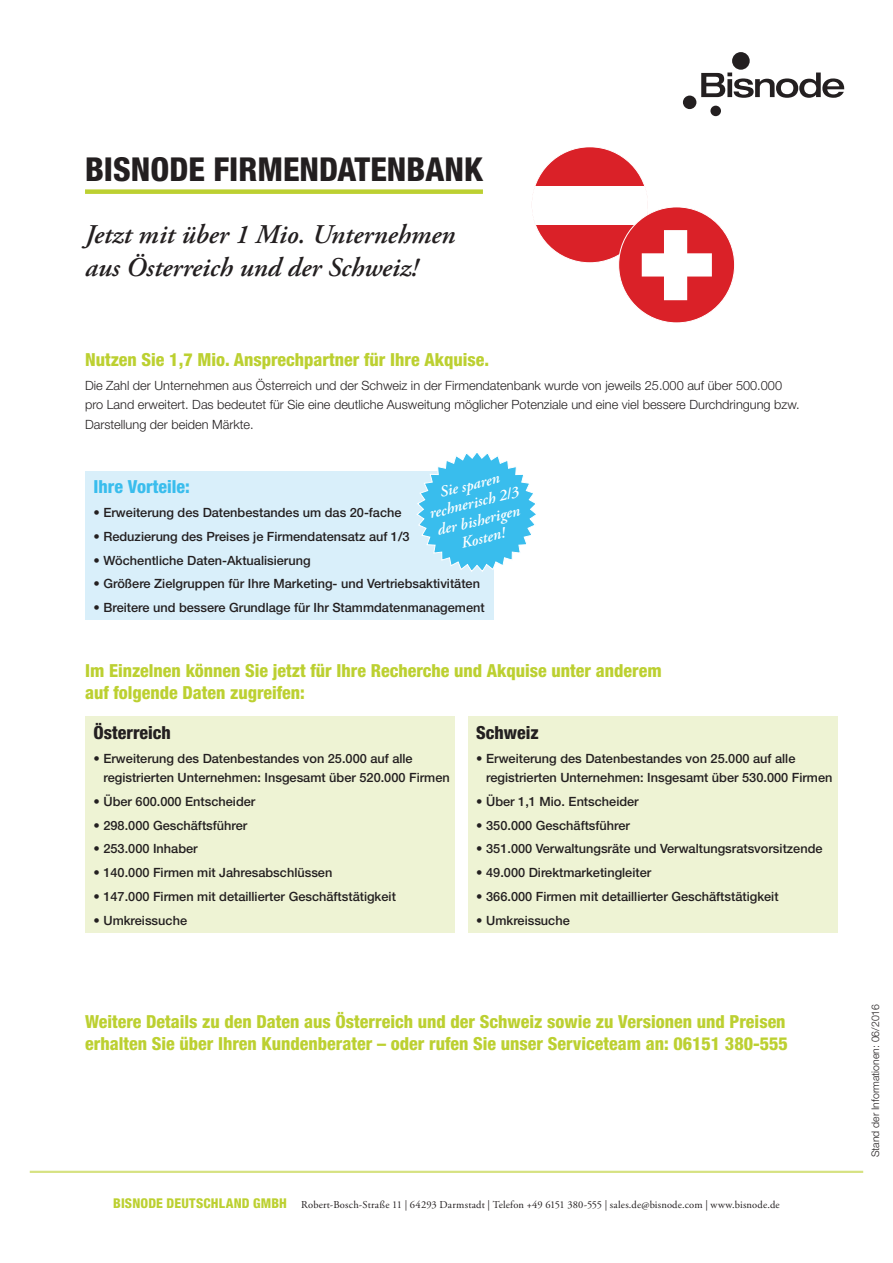
<style>
.page{position:relative;width:893px;height:1263px;background:#fff}
.page>*{position:absolute;margin:0;border:0;box-sizing:border-box;transform-origin:0 0}
.HL_2_Innen{font:800 condensed 33px "Helvetica Neue LT Std";color:#231f20}
.HL_2_Innen-2{font:italic 600 27px/33px "Adobe Garamond Pro";color:#231f20}
.Rubrik_5{font:800 condensed 18px/22.5px "Helvetica Neue LT Std";color:#bcd031}
.Text_Selektierbarkei{font:800 condensed 18px "Helvetica Neue LT Std";color:#231f20}
.Rubrik_5-2{font:800 condensed 18px "Helvetica Neue LT Std";color:#39bded}
.Copy_8_5_13pt{font:italic 600 15.75px/18.3px "Adobe Garamond Pro";color:#fff;text-align:center}
.Copy_8_5_13pt-2{font:500 12.75px/19.5px "Helvetica Neue LT Std";color:#231f20}
.Copy_8_5_13pt-3{font:300 12.75px/19.5px "Helvetica Neue LT Std";color:#231f20}
.Firmenname_versal_Pa{font:10.5px "Adobe Garamond Pro";letter-spacing:.02em;color:#231f20}
.Stand_der_Informatio{font:300 10.5px "Helvetica Neue LT Std";color:#231f20}
.s1{font-family:"Helvetica Neue LT Std";font-weight:800;font-stretch:condensed;font-size:13.5px;color:#bcd031}
</style>
<div class="page">
<svg style="left:701px;top:73px;width:143px;height:25px"></svg>
<div style="left:732px;top:52px;width:18px;height:18px;background:#231f20;border-radius:50%"></div>
<div style="left:683px;top:96px;width:13px;height:13px;background:#231f20;border-radius:50%"></div>
<div style="left:710px;top:106px;width:11px;height:10px;background:#231f20;border-radius:50%"></div>
<hr style="left:30px;top:1171px;width:833px;height:2px;background:#bcd031">
<div style="left:532px;top:147px;width:116px;height:116px;background:#da2128;border-radius:58px"></div>
<div style="left:532px;top:186px;width:116px;height:38px;background:#fff"></div>
<div style="left:619px;top:207px;width:116px;height:116px;background:#da2128;border-radius:58px"></div>
<svg style="left:642px;top:230px;width:70px;height:70px"></svg>
<div style="left:85px;top:189px;width:398px;height:5px;background:#bcd031"></div>
<div style="left:468px;top:716px;width:370px;height:217px;background:#eef3d4"></div>
<div style="left:85px;top:716px;width:370px;height:217px;background:#eef3d4"></div>
<div style="left:85px;top:471px;width:408px;height:149px;background:#d9effa"></div>
<svg style="left:417px;top:453px;width:119px;height:119px"></svg>
<p class="HL_2_Innen" style="left:85px;top:149px;width:399px">BISNODE FIRMENDATENBANK</p>
<p class="HL_2_Innen-2" style="left:85px;top:219px;width:372px">Jetzt mit über 1 Mio. Unternehmen aus Österreich und der Schweiz!</p>
<p class="Rubrik_5" style="left:85px;top:348px;width:406px">Nutzen Sie 1,7 Mio. Ansprechpartner für Ihre Akquise.</p>
<p class="Copy_8_5_13pt-3" style="left:85px;top:375px;width:716px">Die Zahl der Unternehmen aus Österreich und der Schweiz in der Firmendatenbank wurde von jeweils 25.000 auf über 500.000 pro Land erweitert. Das bedeutet für Sie eine deutliche Ausweitung möglicher Potenziale und eine viel bessere Durchdringung bzw.<br>Darstellung der beiden Märkte.</p>
<p class="Copy_8_5_13pt" style="left:423px;top:488px;width:93px;rotate:-14deg">Sie sparen rechnerisch 2/3 der bisherigen<br>Kosten!</p>
<p class="Rubrik_5-2" style="left:94px;top:476px;width:98px">Ihre Vorteile:</p>
<p class="Copy_8_5_13pt-2" style="left:94px;top:503px;width:310px">• Erweiterung des Datenbestandes um das 20-fache</p>
<p class="Copy_8_5_13pt-2" style="left:94px;top:526px;width:318px">• Reduzierung des Preises je Firmendatensatz auf 1/3</p>
<p class="Copy_8_5_13pt-2" style="left:94px;top:550px;width:219px">• Wöchentliche Daten-Aktualisierung</p>
<p class="Copy_8_5_13pt-2" style="left:94px;top:574px;width:388px">• Größere Zielgruppen für Ihre Marketing- und Vertriebsaktivitäten</p>
<p class="Copy_8_5_13pt-2" style="left:94px;top:598px;width:393px">• Breitere und bessere Grundlage für Ihr Stammdatenmanagement</p>
<p class="Rubrik_5" style="left:85px;top:659px;width:578px">Im Einzelnen können Sie jetzt für Ihre Recherche und Akquise unter anderem auf folgende Daten zugreifen:</p>
<p class="Text_Selektierbarkei" style="left:476px;top:721px;width:64px">Schweiz</p>
<p class="Copy_8_5_13pt-2" style="left:486px;top:748px;width:348px;text-indent:-10px">• Erweiterung des Datenbestandes von 25.000 auf alle registrierten Unternehmen: Insgesamt über 530.000 Firmen</p>
<p class="Copy_8_5_13pt-2" style="left:476px;top:791px;width:164px">• Über 1,1 Mio. Entscheider</p>
<p class="Copy_8_5_13pt-2" style="left:476px;top:815px;width:155px">• 350.000 Geschäftsführer</p>
<p class="Copy_8_5_13pt-2" style="left:476px;top:839px;width:348px">• 351.000 Verwaltungsräte und Verwaltungsratsvorsitzende</p>
<p class="Copy_8_5_13pt-2" style="left:476px;top:863px;width:177px">• 49.000 Direktmarketingleiter</p>
<p class="Copy_8_5_13pt-2" style="left:476px;top:886px;width:304px">• 366.000 Firmen mit detaillierter Geschäftstätigkeit</p>
<p class="Copy_8_5_13pt-2" style="left:476px;top:910px;width:95px">• Umkreissuche</p>
<p class="Text_Selektierbarkei" style="left:94px;top:721px;width:79px">Österreich</p>
<p class="Copy_8_5_13pt-2" style="left:103px;top:748px;width:348px;text-indent:-10px">• Erweiterung des Datenbestandes von 25.000 auf alle registrierten Unternehmen: Insgesamt über 520.000 Firmen</p>
<p class="Copy_8_5_13pt-2" style="left:94px;top:791px;width:163px">• Über 600.000 Entscheider</p>
<p class="Copy_8_5_13pt-2" style="left:94px;top:815px;width:155px">• 298.000 Geschäftsführer</p>
<p class="Copy_8_5_13pt-2" style="left:94px;top:839px;width:106px">• 253.000 Inhaber</p>
<p class="Copy_8_5_13pt-2" style="left:94px;top:863px;width:240px">• 140.000 Firmen mit Jahresabschlüssen</p>
<p class="Copy_8_5_13pt-2" style="left:94px;top:886px;width:304px">• 147.000 Firmen mit detaillierter Geschäftstätigkeit</p>
<p class="Copy_8_5_13pt-2" style="left:94px;top:910px;width:95px">• Umkreissuche</p>
<p class="Rubrik_5" style="left:85px;top:1010px;width:704px">Weitere Details zu den Daten aus Österreich und der Schweiz sowie zu Versionen und Preisen erhalten Sie über Ihren Kundenberater – oder rufen Sie unser Serviceteam an: 06151 380-555</p>
<p class="Firmenname_versal_Pa" style="left:113px;top:1198px;width:668px"><span class="s1">BISNODE DEUTSCHLAND GMBH</span> Robert-Bosch-Straße 11 | 64293 Darmstadt | Telefon +49 6151 380-555 | sales.de@bisnode.com | www.bisnode.de</p>
<p class="Stand_der_Informatio" style="left:869px;top:1157px;width:155px;rotate:-90deg">Stand der Informationen: 06/2016</p>
</div>
